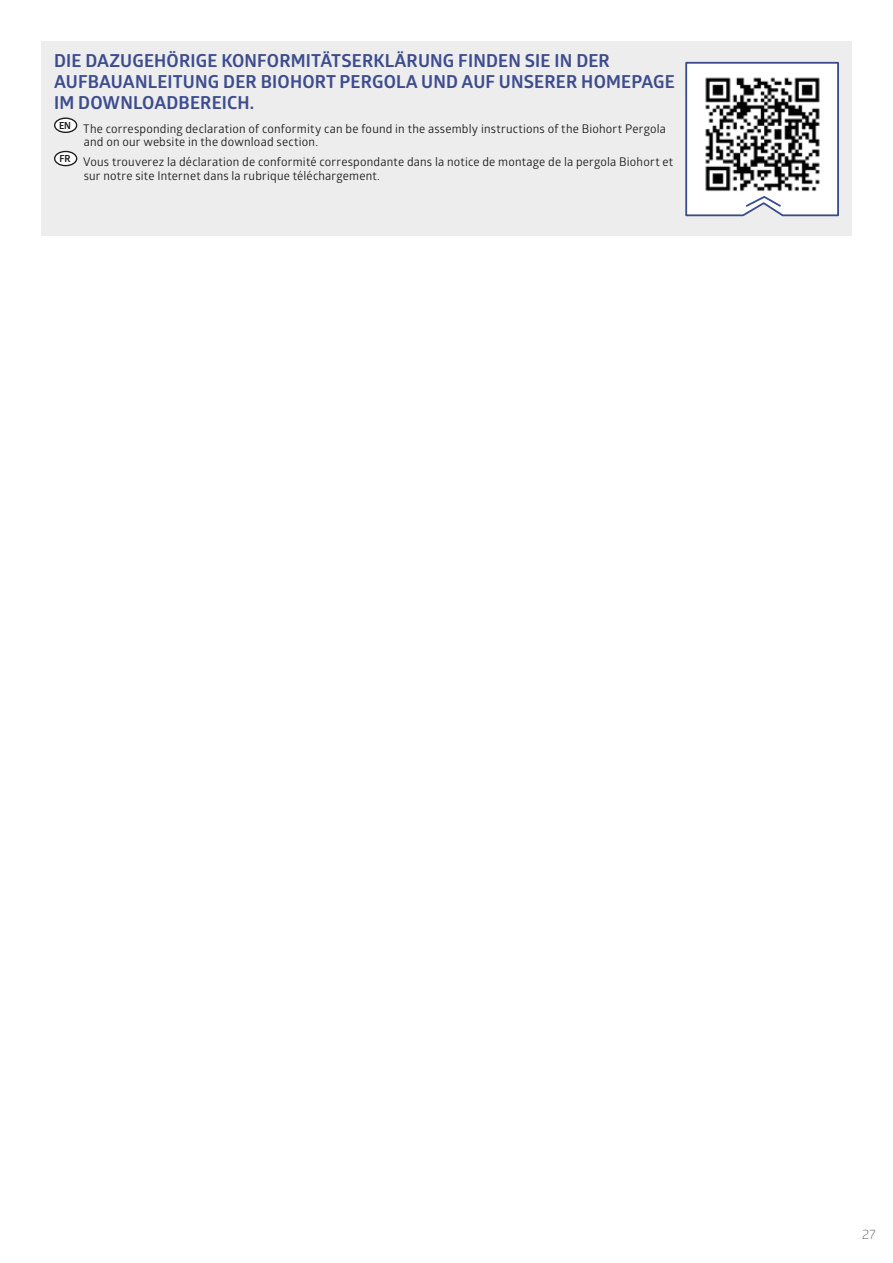
<style>
.page{position:relative;width:893px;height:1263px;background:#fff}
.page>*{position:absolute;margin:0;border:0;box-sizing:border-box;transform-origin:0 0}
.t1{font:700 18px/21px "Glober";letter-spacing:.01em;color:#3d4c8e}
.t2{font:13.5px "Glober";color:#70706f}
.t3{font:12px/13.5px "Glober";letter-spacing:.015em;color:#1d1d1b}
</style>
<div class="page">
<div style="left:41px;top:41px;width:811px;height:86px;background:#ededed"></div>
<div style="left:41px;top:112px;width:811px;height:50px;background:#ededed"></div>
<div style="left:41px;top:145px;width:811px;height:51px;background:#ededed"></div>
<div style="left:41px;top:178px;width:811px;height:38px;background:#ededed"></div>
<div style="left:41px;top:198px;width:811px;height:37px;background:#ededed"></div>
<div style="left:55px;top:118px;width:22px;height:14px;background:#fff;border-radius:50%"></div>
<div style="left:54px;top:118px;width:23px;height:15px;border:1px solid #1d1d1b;border-radius:50%"></div>
<div style="left:55px;top:151px;width:22px;height:15px;background:#fff;border-radius:50%"></div>
<div style="left:54px;top:151px;width:23px;height:15px;border:1px solid #1d1d1b;border-radius:50%"></div>
<svg style="left:685px;top:61px;width:154px;height:156px;background:#b5b6b9"></svg>
<h1 class="t1" style="left:54px;top:50px;width:622px">DIE DAZUGEHÖRIGE KONFORMITÄTSERKLÄRUNG FINDEN SIE IN DER<br>AUFBAUANLEITUNG DER BIOHORT PERGOLA UND AUF UNSERER HOMEPAGE<br>IM DOWNLOADBEREICH.</h1>
<p class="t3" style="left:84px;top:121px;width:584px;text-indent:-25px"><sup>EN</sup> The corresponding declaration of conformity can be found in the assembly instructions of the Biohort Pergola and on our website in the download section.</p>
<p class="t3" style="left:84px;top:155px;width:591px;text-indent:-24px"><sup>FR</sup> Vous trouverez la déclaration de conformité correspondante dans la notice de montage de la pergola Biohort et sur notre site Internet dans la rubrique téléchargement.</p>
<p class="t2" style="left:862px;top:1225px;width:15px">27</p>
</div>
